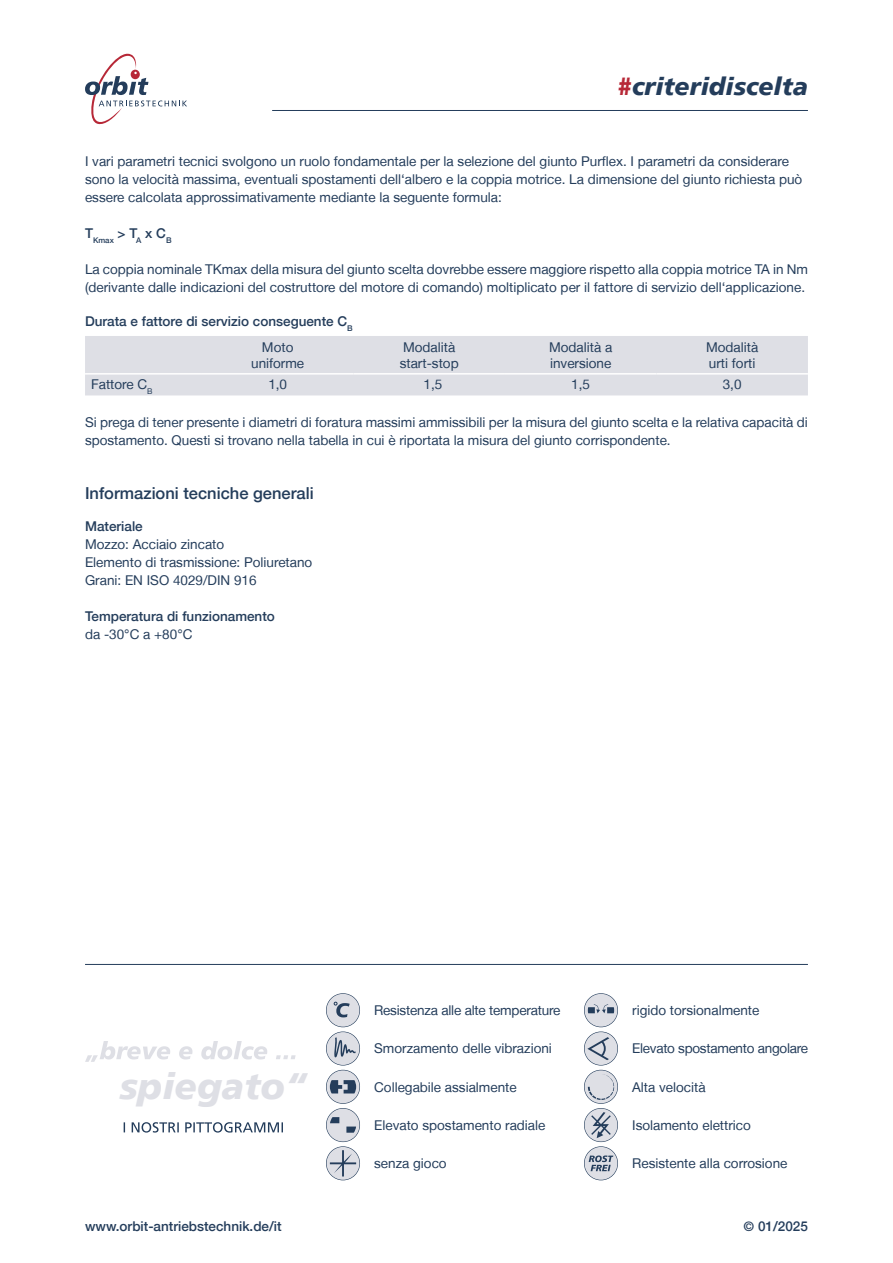
<style>
.page{position:relative;width:893px;height:1263px;background:#fff}
.page>*{position:absolute;margin:0;border:0;box-sizing:border-box;transform-origin:0 0}
.t1{font:italic 900 36.75px "Frutiger LT";color:#dedfe5}
.Absatzformat_1{font:italic 900 24.75px "Frutiger LT";color:#243d5b}
.Headlines{font:500 16.5px "Helvetica Neue LT";color:#243d5b}
.Absatzformat_1-2{font:13.5px "Helvetica Neue LT";color:#243d5b}
.Sublines{font:500 13.5px "Helvetica Neue LT";color:#243d5b}
.Absatzformat_2{font:500 13.5px "Helvetica Neue LT";color:#243d5b}
.Absatzformat_1-3{font:13.5px "Helvetica Neue LT";letter-spacing:-.02em;color:#243d5b}
.Headlines-2{font:500 7.8px "Helvetica Neue LT";color:#243d5b}
.s1{color:#b72837}
.s2{font-family:"Frutiger LT Pro";font-weight:400}
</style>
<div class="page">
<svg style="left:85px;top:53px;width:102px;height:72px"></svg>
<hr style="left:272px;top:110px;width:536px;height:1px;background:#243d5b">
<div style="left:85px;top:336px;width:723px;height:59px;background:#dedfe5"></div>
<hr style="left:85px;top:373px;width:117px;height:2px;background:#fff">
<hr style="left:202px;top:373px;width:151px;height:2px;background:#fff">
<hr style="left:353px;top:373px;width:152px;height:2px;background:#fff">
<hr style="left:505px;top:373px;width:151px;height:2px;background:#fff">
<hr style="left:656px;top:373px;width:152px;height:2px;background:#fff">
<svg style="left:584px;top:993px;width:34px;height:34px"></svg>
<svg style="left:584px;top:1031px;width:34px;height:34px"></svg>
<svg style="left:584px;top:1070px;width:34px;height:34px"></svg>
<svg style="left:584px;top:1108px;width:34px;height:34px"></svg>
<svg style="left:585px;top:994px;width:32px;height:147px"></svg>
<svg style="left:326px;top:993px;width:34px;height:34px"></svg>
<svg style="left:326px;top:1031px;width:34px;height:34px"></svg>
<svg style="left:326px;top:1108px;width:34px;height:34px"></svg>
<svg style="left:326px;top:1146px;width:34px;height:34px"></svg>
<svg style="left:327px;top:1147px;width:32px;height:33px"></svg>
<svg style="left:326px;top:1070px;width:34px;height:34px"></svg>
<svg style="left:327px;top:994px;width:32px;height:147px"></svg>
<svg style="left:584px;top:1146px;width:34px;height:34px"></svg>
<svg style="left:585px;top:1147px;width:32px;height:33px"></svg>
<hr style="left:85px;top:964px;width:723px;height:1px;background:#243d5b">
<svg style="left:124px;top:1122px;width:159px;height:10px"></svg>
<svg style="left:85px;top:1041px;width:211px;height:21px"></svg>
<p class="Absatzformat_1" style="left:617px;top:71px;width:193px"><span class="s1">#</span>criteridiscelta</p>
<p class="Absatzformat_1-2" style="left:85px;top:153px;width:705px">I vari parametri tecnici svolgono un ruolo fondamentale per la selezione del giunto Purflex. I parametri da considerare</p>
<p class="Absatzformat_1-2" style="left:85px;top:171px;width:719px">sono la velocità massima, eventuali spostamenti dell‘albero e la coppia motrice. La dimensione del giunto richiesta può</p>
<p class="Absatzformat_1-2" style="left:85px;top:189px;width:418px">essere calcolata approssimativamente mediante la seguente formula:</p>
<p class="Headlines-2" style="left:85px;top:235px;width:88px"><sup>T</sup>Kmax <sup>&gt;</sup> <sup>T</sup>A <sup>x</sup> <sup>C</sup>B</p>
<p class="Absatzformat_1-2" style="left:85px;top:261px;width:724px">La coppia nominale TKmax della misura del giunto scelta dovrebbe essere maggiore rispetto alla coppia motrice TA in Nm</p>
<p class="Absatzformat_1-2" style="left:85px;top:279px;width:722px">(derivante dalle indicazioni del costruttore del motore di comando) moltiplicato per il fattore di servizio dell‘applicazione.</p>
<p class="Sublines" style="left:85px;top:313px;width:269px">Durata e fattore di servizio conseguente C<sub>B</sub></p>
<p class="Absatzformat_1-2" style="left:262px;top:339px;width:33px">Moto</p>
<p class="Absatzformat_1-2" style="left:251px;top:355px;width:55px">uniforme</p>
<p class="Absatzformat_1-2" style="left:403px;top:339px;width:54px">Modalità</p>
<p class="Absatzformat_1-2" style="left:400px;top:355px;width:61px">start-stop</p>
<p class="Absatzformat_1-2" style="left:549px;top:339px;width:65px">Modalità a</p>
<p class="Absatzformat_1-2" style="left:550px;top:355px;width:63px">inversione</p>
<p class="Absatzformat_1-2" style="left:706px;top:339px;width:54px">Modalità</p>
<p class="Absatzformat_1-2" style="left:709px;top:355px;width:48px">urti forti</p>
<p class="Absatzformat_1-2" style="left:91px;top:377px;width:63px">Fattore C<sub>B</sub></p>
<p class="Absatzformat_1-2" style="left:268px;top:377px;width:20px">1,0</p>
<p class="Absatzformat_1-2" style="left:424px;top:377px;width:20px">1,5</p>
<p class="Absatzformat_1-2" style="left:571px;top:377px;width:20px">1,5</p>
<p class="Absatzformat_1-2" style="left:723px;top:377px;width:20px">3,0</p>
<p class="Absatzformat_1-2" style="left:85px;top:414px;width:724px">Si prega di tener presente i diametri di foratura massimi ammissibili per la misura del giunto scelta e la relativa capacità di</p>
<p class="Absatzformat_1-2" style="left:85px;top:432px;width:587px">spostamento. Questi si trovano nella tabella in cui è riportata la misura del giunto corrispondente.</p>
<p class="Headlines" style="left:85px;top:483px;width:230px">Informazioni tecniche generali</p>
<p class="Sublines" style="left:85px;top:518px;width:59px">Materiale</p>
<p class="Absatzformat_1-2" style="left:85px;top:536px;width:141px">Mozzo: Acciaio zincato</p>
<p class="Absatzformat_1-2" style="left:85px;top:554px;width:229px">Elemento di trasmissione: Poliuretano</p>
<p class="Absatzformat_1-2" style="left:85px;top:572px;width:173px">Grani: EN ISO 4029/DIN 916</p>
<p class="Sublines" style="left:85px;top:608px;width:191px">Temperatura di funzionamento</p>
<p class="Absatzformat_1-2" style="left:85px;top:626px;width:109px">da -30°C a +80°C</p>
<p class="t1" style="left:120px;top:1064px;width:189px">spiegato“</p>
<p class="Absatzformat_1-2" style="left:374px;top:1002px;width:188px">Resistenza alle alte temperature</p>
<p class="Absatzformat_1-2" style="left:374px;top:1040px;width:179px">Smorzamento delle vibrazioni</p>
<p class="Absatzformat_1-2" style="left:374px;top:1079px;width:144px">Collegabile assialmente</p>
<p class="Absatzformat_1-2" style="left:374px;top:1117px;width:173px">Elevato spostamento radiale</p>
<p class="Absatzformat_1-2" style="left:374px;top:1155px;width:74px">senza gioco</p>
<p class="Absatzformat_1-2" style="left:632px;top:1002px;width:129px">rigido torsionalmente</p>
<p class="Absatzformat_1-3" style="left:632px;top:1040px;width:177px">Elevato spostamento angolare</p>
<p class="Absatzformat_1-2" style="left:632px;top:1079px;width:75px">Alta velocità</p>
<p class="Absatzformat_1-2" style="left:632px;top:1117px;width:120px">Isolamento elettrico</p>
<p class="Absatzformat_1-2" style="left:632px;top:1155px;width:157px">Resistente alla corrosione</p>
<p class="Absatzformat_2" style="left:85px;top:1218px;width:198px">www.orbit-antriebstechnik.de/it</p>
<p class="Absatzformat_2" style="left:744px;top:1218px;width:66px"><span class="s2">©</span> 01/2025</p>
</div>
